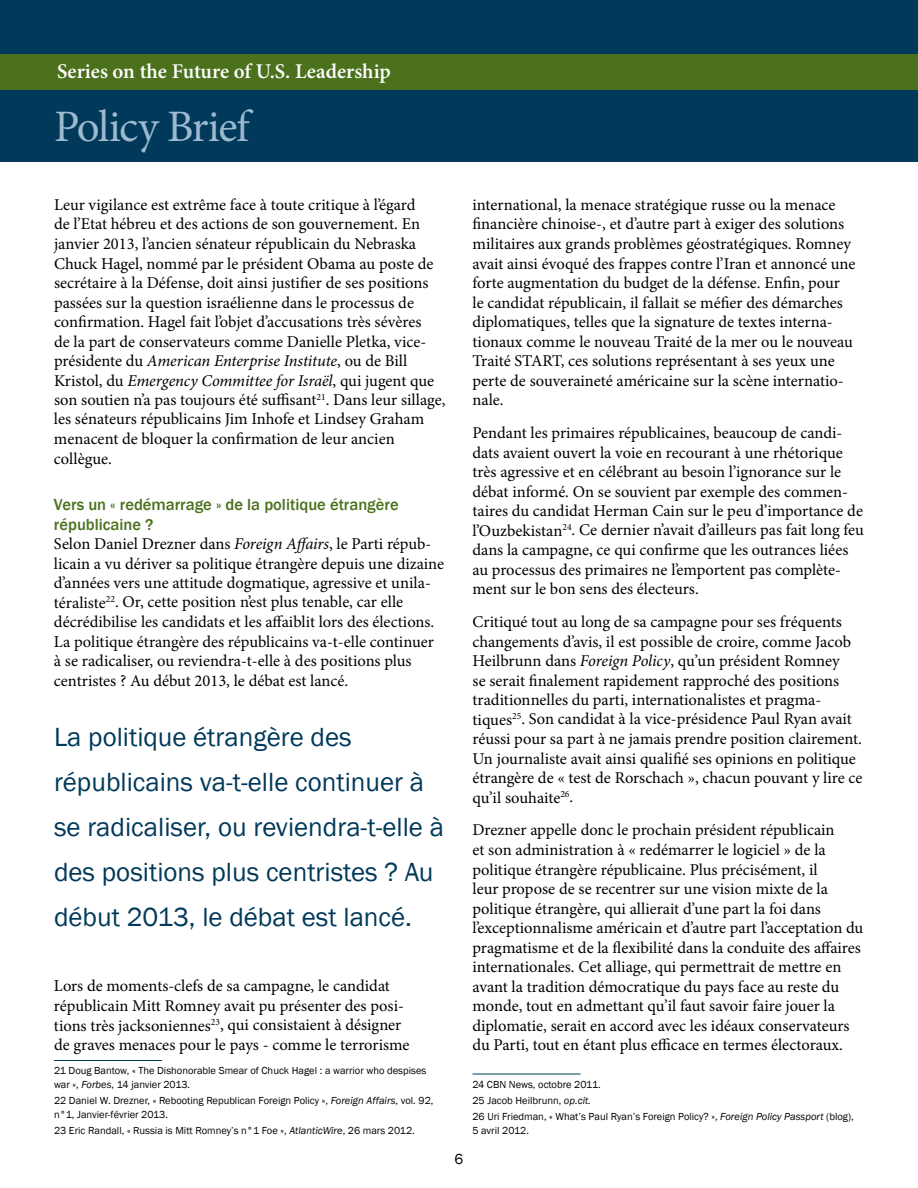
<style>
.page{position:relative;width:918px;height:1188px;background:#fff}
.page>*{position:absolute;margin:0;border:0;box-sizing:border-box;transform-origin:0 0}
.t1{font:45px "Minion Pro";letter-spacing:-.035em;color:#9cb9ce}
.t2{font:27px/45px "Franklin Gothic";color:#00395a}
.t3{font:600 21px "Minion Pro";color:#fff}
.t4{font:16.5px/19.5px "Minion Pro";color:#000}
.t5{font:500 16.5px/19.5px "Franklin Gothic";color:#4b711d}
.t6{font:15px "Franklin Gothic";color:#000}
.t7{font:10.5px/13.5px "Franklin Gothic";color:#000}
.s1{font-style:italic}
</style>
<div class="page">
<div style="left:0;top:0;width:918px;height:162px;background:#00395a"></div>
<div style="left:0;top:54px;width:918px;height:36px;background:#4b711d"></div>
<hr style="left:54px;top:1060px;width:108px;height:1px;background:#00395a">
<hr style="left:472px;top:1074px;width:108px;height:1px;background:#00395a">
<p class="t3" style="left:57px;top:57px;width:335px">Series on the Future of U.S. Leadership</p>
<h1 class="t1" style="left:54px;top:96px;width:197px">Policy Brief</h1>
<p class="t4" style="left:54px;top:195px;width:393px">Leur vigilance est extrême face à toute critique à l’égard<br>de l’Etat hébreu et des actions de son gouvernement. En janvier 2013, l’ancien sénateur républicain du Nebraska Chuck Hagel, nommé par le président Obama au poste de secrétaire à la Défense, doit ainsi justifier de ses positions passées sur la question israélienne dans le processus de confirmation. Hagel fait l’objet d’accusations très sévères<br>de la part de conservateurs comme Danielle Pletka, vice&shy;présidente du <span class="s1">American Enterprise Institute</span>, ou de Bill Kristol, du <span class="s1">Emergency Committee for Israël</span>, qui jugent que son soutien n’a pas toujours été suffisant<sup>21</sup>. Dans leur sillage, les sénateurs républicains Jim Inhofe et Lindsey Graham menacent de bloquer la confirmation de leur ancien collègue.</p>
<p class="t5" style="left:54px;top:495px;width:346px">Vers un « redémarrage » de la politique étrangère républicaine ?</p>
<p class="t4" style="left:54px;top:534px;width:392px">Selon Daniel Drezner dans <span class="s1">Foreign Affairs</span>, le Parti répub&shy;licain a vu dériver sa politique étrangère depuis une dizaine d’années vers une attitude dogmatique, agressive et unila&shy;téraliste<sup>22</sup>. Or, cette position n’est plus tenable, car elle décrédibilise les candidats et les affaiblit lors des élections.<br>La politique étrangère des républicains va-t-elle continuer à se radicaliser, ou reviendra-t-elle à des positions plus centristes ? Au début 2013, le débat est lancé.</p>
<h2 class="t2" style="left:54px;top:715px;width:392px">La politique étrangère des républicains va-t-elle continuer à se radicaliser, ou reviendra-t-elle à des positions plus centristes ? Au début 2013, le débat est lancé.</h2>
<p class="t4" style="left:54px;top:977px;width:357px">Lors de moments-clefs de sa campagne, le candidat républicain Mitt Romney avait pu présenter des posi&shy;tions très jacksoniennes<sup>23</sup>, qui consistaient à désigner de graves menaces pour le pays - comme le terrorisme</p>
<p class="t7" style="left:54px;top:1064px;width:374px">21 Doug Bantow, « The Dishonorable Smear of Chuck Hagel : a warrior who despises war », <span class="s1">Forbes</span>, 14 janvier 2013.</p>
<p class="t7" style="left:54px;top:1094px;width:381px">22 Daniel W. Drezner, « Rebooting Republican Foreign Policy », <span class="s1">Foreign Affairs</span>, vol. 92, n°1, Janvier-février 2013.</p>
<p class="t7" style="left:54px;top:1124px;width:362px">23 Eric Randall, « Russia is Mitt Romney’s n°1 Foe », <span class="s1">AtlanticWire</span>, 26 mars 2012.</p>
<p class="t6" style="left:455px;top:1150px;width:10px">6</p>
<p class="t4" style="left:472px;top:195px;width:385px">international, la menace stratégique russe ou la menace financière chinoise-, et d’autre part à exiger des solutions militaires aux grands problèmes géostratégiques. Romney avait ainsi évoqué des frappes contre l’Iran et annoncé une forte augmentation du budget de la défense. Enfin, pour<br>le candidat républicain, il fallait se méfier des démarches diplomatiques, telles que la signature de textes interna&shy;tionaux comme le nouveau Traité de la mer ou le nouveau Traité START, ces solutions représentant à ses yeux une perte de souveraineté américaine sur la scène internatio&shy;nale.</p>
<p class="t4" style="left:472px;top:423px;width:393px">Pendant les primaires républicaines, beaucoup de candi&shy;dats avaient ouvert la voie en recourant à une rhétorique très agressive et en célébrant au besoin l’ignorance sur le débat informé. On se souvient par exemple des commen&shy;taires du candidat Herman Cain sur le peu d’importance de l’Ouzbekistan<sup>24</sup>. Ce dernier n’avait d’ailleurs pas fait long feu dans la campagne, ce qui confirme que les outrances liées au processus des primaires ne l’emportent pas complète&shy;ment sur le bon sens des électeurs.</p>
<p class="t4" style="left:472px;top:612px;width:392px">Critiqué tout au long de sa campagne pour ses fréquents changements d’avis, il est possible de croire, comme Jacob Heilbrunn dans <span class="s1">Foreign Policy</span>, qu’un président Romney<br>se serait finalement rapidement rapproché des positions traditionnelles du parti, internationalistes et pragma&shy;tiques<sup>25</sup>. Son candidat à la vice-présidence Paul Ryan avait réussi pour sa part à ne jamais prendre position clairement.<br>Un journaliste avait ainsi qualifié ses opinions en politique étrangère de « test de Rorschach », chacun pouvant y lire ce qu’il souhaite<sup>26</sup>.</p>
<p class="t4" style="left:472px;top:821px;width:392px">Drezner appelle donc le prochain président républicain<br>et son administration à « redémarrer le logiciel » de la politique étrangère républicaine. Plus précisément, il<br>leur propose de se recentrer sur une vision mixte de la politique étrangère, qui allierait d’une part la foi dans l’exceptionnalisme américain et d’autre part l’acceptation du pragmatisme et de la flexibilité dans la conduite des affaires internationales. Cet alliage, qui permettrait de mettre en avant la tradition démocratique du pays face au reste du monde, tout en admettant qu’il faut savoir faire jouer la diplomatie, serait en accord avec les idéaux conservateurs du Parti, tout en étant plus efficace en termes électoraux.</p>
<p class="t7" style="left:472px;top:1076px;width:383px;line-height:16.5px">24 CBN News, octobre 2011.<br>25 Jacob Heilbrunn, <span class="s1">op.cit.<br></span>26 Uri Friedman, « What’s Paul Ryan’s Foreign Policy? », <span class="s1">Foreign Policy Passport</span> (blog),</p>
<p class="t7" style="left:472px;top:1124px;width:58px">5 avril 2012.</p>
</div>
